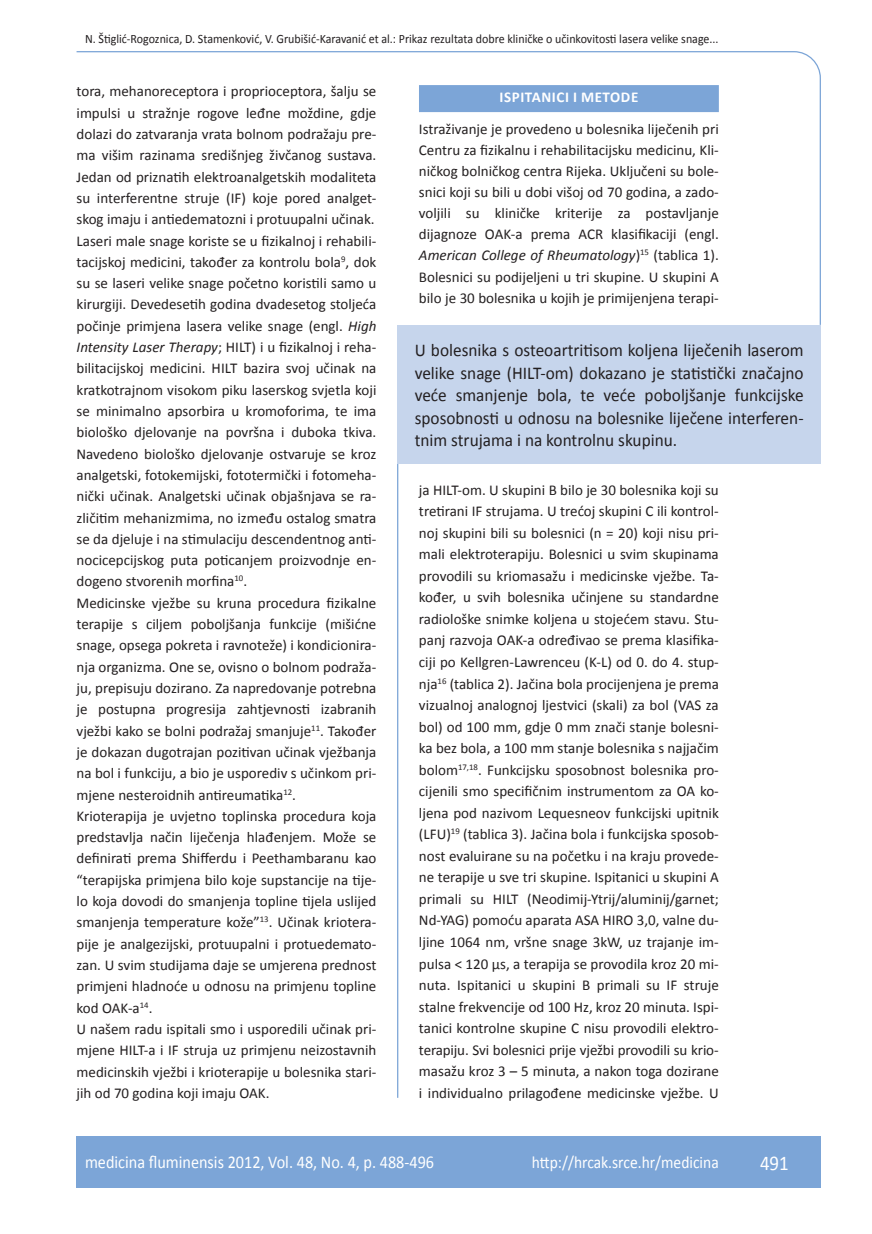
<style>
.page{position:relative;width:872px;height:1234px;background:#fff}
.page>*{position:absolute;margin:0;border:0;box-sizing:border-box;transform-origin:0 0}
.t1{font:21px "Calibri";color:#fff;scale:.9 1}
.anterfile{font:18px/22.5px "Calibri";color:#231f20;text-align:justify;scale:.96 1}
.t2{font:18px "Calibri";color:#fff;scale:.9 1}
.t3{font:17.25px "Calibri";color:#fff;scale:.9 1}
.osnovni_tekst{font:15px/21.3px "Calibri";color:#231f20;text-align:justify}
.naslov_ruler{font:700 15px "Calibri";letter-spacing:.04em;color:#fff}
.glava{font:12.75px "Calibri";color:#231f20;scale:.94 1}
.s1{font-style:italic}
</style>
<div class="page">
<svg style="left:76px;top:51px;width:745px;height:275px"></svg>
<hr style="left:397px;top:325px;width:1px;height:772px;background:#7ca5d7">
<div style="left:77px;top:1135px;width:744px;height:51px;background:#7ca5d7"></div>
<div style="left:419px;top:85px;width:300px;height:27px;background:#7ca5d7"></div>
<div style="left:398px;top:325px;width:422px;height:138px;background:#c6d5ec"></div>
<p class="glava" style="left:85px;top:30px;width:675px">N. Štiglić-Rogoznica, D. Stamenković, V. Grubišić-Karavanić et al.: Prikaz rezultata dobre kliničke o učinkovitosti lasera velike snage...</p>
<p class="osnovni_tekst" style="left:77px;top:80px;width:301px">tora, mehanoreceptora i proprioceptora, šalju se impulsi u stražnje rogove leđne moždine, gdje dolazi do zatvaranja vrata bolnom podražaju pre&shy;ma višim razinama središnjeg živčanog sustava.<br>Jedan od priznatih elektroanalgetskih modaliteta su interferentne struje (IF) koje pored analget&shy;skog imaju i antiedematozni i protuupalni učinak.</p>
<p class="osnovni_tekst" style="left:77px;top:229px;width:301px">Laseri male snage koriste se u fizikalnoj i rehabili&shy;tacijskoj medicini, također za kontrolu bola<sup>9</sup>, dok su se laseri velike snage početno koristili samo u kirurgiji. Devedesetih godina dvadesetog stoljeća počinje primjena lasera velike snage (engl. <span class="s1">High Intensity Laser Therapy</span>; HILT) i u fizikalnoj i reha&shy;bilitacijskoj medicini. HILT bazira svoj učinak na kratkotrajnom visokom piku laserskog svjetla koji se minimalno apsorbira u kromoforima, te ima biološko djelovanje na površna i duboka tkiva.<br>Navedeno biološko djelovanje ostvaruje se kroz analgetski, fotokemijski, fototermički i fotomeha&shy;nički učinak. Analgetski učinak objašnjava se ra&shy;zličitim mehanizmima, no između ostalog smatra se da djeluje i na stimulaciju descendentnog anti&shy;nocicepcijskog puta poticanjem proizvodnje en&shy;dogeno stvorenih morfina<sup>10</sup>.</p>
<p class="osnovni_tekst" style="left:77px;top:591px;width:301px">Medicinske vježbe su kruna procedura fizikalne terapije s ciljem poboljšanja funkcije (mišićne snage, opsega pokreta i ravnoteže) i kondicionira&shy;nja organizma. One se, ovisno o bolnom podraža&shy;ju, prepisuju dozirano. Za napredovanje potrebna je postupna progresija zahtjevnosti izabranih vježbi kako se bolni podražaj smanjuje<sup>11</sup>. Također je dokazan dugotrajan pozitivan učinak vježbanja na bol i funkciju, a bio je usporediv s učinkom pri&shy;mjene nesteroidnih antireumatika<sup>12</sup>.</p>
<p class="osnovni_tekst" style="left:77px;top:804px;width:301px">Krioterapija je uvjetno toplinska procedura koja predstavlja način liječenja hlađenjem. Može se definirati prema Shifferdu i Peethambaranu kao “terapijska primjena bilo koje supstancije na tije&shy;lo koja dovodi do smanjenja topline tijela uslijed smanjenja temperature kože”<sup>13</sup>. Učinak kriotera&shy;pije je analgezijski, protuupalni i protuedemato&shy;zan. U svim studijama daje se umjerena prednost primjeni hladnoće u odnosu na primjenu topline kod OAK-a<sup>14</sup>.</p>
<p class="osnovni_tekst" style="left:77px;top:1017px;width:301px">U našem radu ispitali smo i usporedili učinak pri&shy;mjene HILT-a i IF struja uz primjenu neizostavnih medicinskih vježbi i krioterapije u bolesnika stari&shy;jih od 70 godina koji imaju OAK.</p>
<p class="naslov_ruler" style="left:499px;top:88px;width:140px">ISPITANICI I METODE</p>
<p class="osnovni_tekst" style="left:419px;top:118px;width:301px">Istraživanje je provedeno u bolesnika liječenih pri Centru za fizikalnu i rehabilitacijsku medicinu, Kli&shy;ničkog bolničkog centra Rijeka. Uključeni su bole&shy;snici koji su bili u dobi višoj od 70 godina, a zado&shy;voljili su kliničke kriterije za postavljanje dijagnoze OAK-a prema ACR klasifikaciji (engl.<br><span class="s1">American College of Rheumatology</span>)<sup>15</sup> (tablica 1).<br>Bolesnici su podijeljeni u tri skupine. U skupini A bilo je 30 bolesnika u kojih je primijenjena terapi-</p>
<p class="anterfile" style="left:415px;top:338px;width:407px">U bolesnika s osteoartritisom koljena liječenih laserom velike snage (HILT-om) dokazano je statistički značajno veće smanjenje bola, te veće poboljšanje funkcijske sposobnosti u odnosu na bolesnike liječene interferen&shy;tnim strujama i na kontrolnu skupinu.</p>
<p class="osnovni_tekst" style="left:419px;top:478px;width:301px">ja HILT-om. U skupini B bilo je 30 bolesnika koji su tretirani IF strujama. U trećoj skupini C ili kontrol&shy;noj skupini bili su bolesnici (n = 20) koji nisu pri&shy;mali elektroterapiju. Bolesnici u svim skupinama provodili su kriomasažu i medicinske vježbe. Ta&shy;kođer, u svih bolesnika učinjene su standardne radiološke snimke koljena u stojećem stavu. Stu&shy;panj razvoja OAK-a određivao se prema klasifika&shy;ciji po Kellgren-Lawrenceu (K-L) od 0. do 4. stup&shy;nja<sup>16</sup> (tablica 2). Jačina bola procijenjena je prema vizualnoj analognoj ljestvici (skali) za bol (VAS za bol) od 100 mm, gdje 0 mm znači stanje bolesni&shy;ka bez bola, a 100 mm stanje bolesnika s najjačim bolom<sup>17,18</sup>. Funkcijsku sposobnost bolesnika pro&shy;cijenili smo specifičnim instrumentom za OA ko&shy;ljena pod nazivom Lequesneov funkcijski upitnik (LFU)<sup>19</sup> (tablica 3). Jačina bola i funkcijska sposob&shy;nost evaluirane su na početku i na kraju provede&shy;ne terapije u sve tri skupine. Ispitanici u skupini A primali su HILT (Neodimij-Ytrij/aluminij/garnet; Nd-YAG) pomoću aparata ASA HIRO 3,0, valne du&shy;ljine 1064 nm, vršne snage 3kW, uz trajanje im&shy;pulsa &lt; 120 µs, a terapija se provodila kroz 20 mi&shy;nuta. Ispitanici u skupini B primali su IF struje stalne frekvencije od 100 Hz, kroz 20 minuta. Ispi&shy;tanici kontrolne skupine C nisu provodili elektro&shy;terapiju. Svi bolesnici prije vježbi provodili su krio&shy;masažu kroz 3 – 5 minuta, a nakon toga dozirane i individualno prilagođene medicinske vježbe. U</p>
<p class="t2" style="left:85px;top:1150px;width:389px">medicina fluminensis 2012, Vol. 48, No. 4, p. 488-496</p>
<p class="t3" style="left:532px;top:1151px;width:209px">http://hrcak.srce.hr/medicina</p>
<p class="t1" style="left:760px;top:1149px;width:33px">491</p>
</div>
